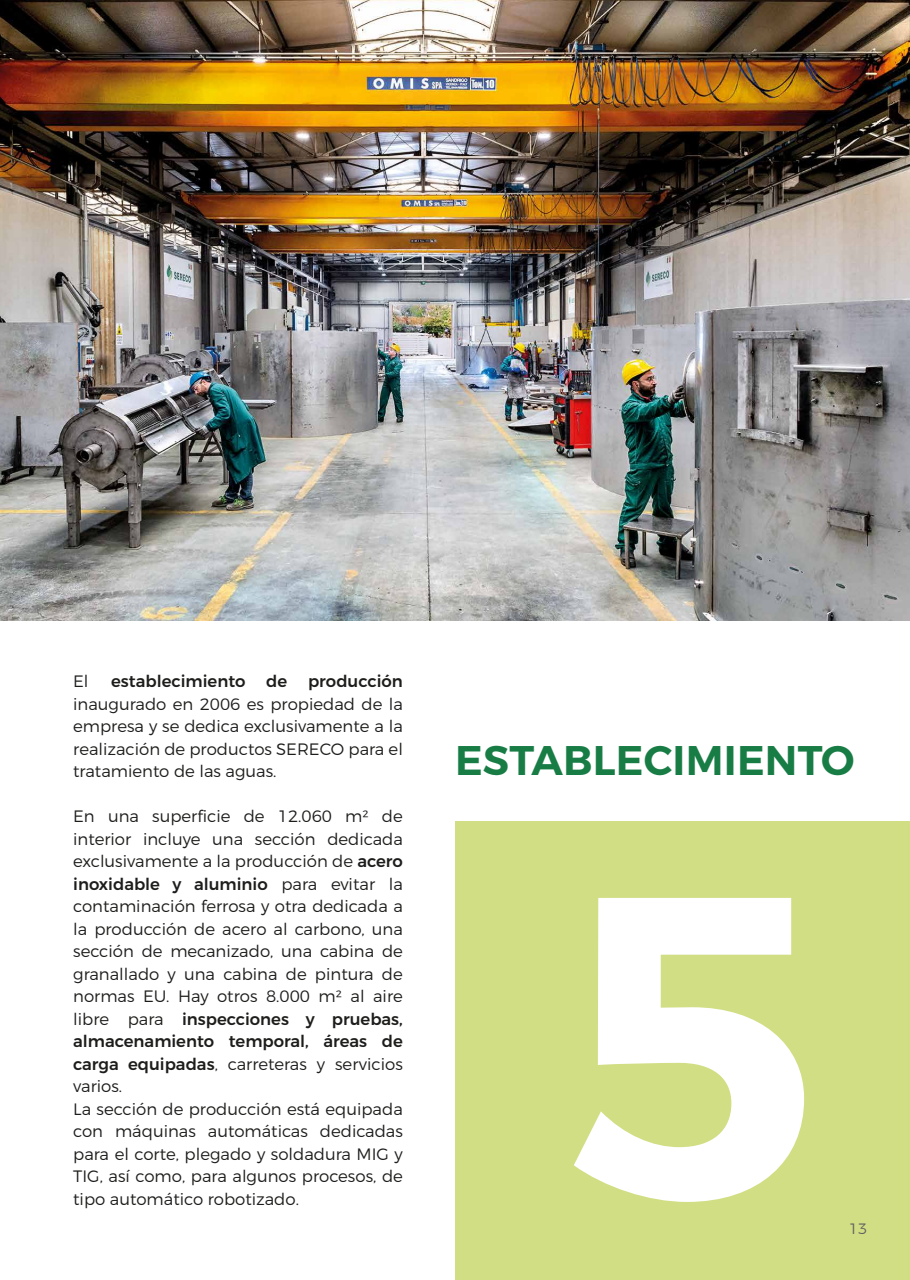
<style>
.page{position:relative;width:910px;height:1280px;background:#fff}
.page>*{position:absolute;margin:0;border:0;box-sizing:border-box;transform-origin:0 0}
.t1{font:600 430.5px "Montserrat";color:#fff}
.t2{font:600 41.4px "Montserrat";letter-spacing:.005em;color:#187c45}
.t3{font:300 16.5px/22.5px "Montserrat";color:#1d1d1b;text-align:justify}
.t4{font:500 16.5px "Montserrat";color:#1d1d1b}
.t5{font:300 15px "Montserrat";color:#616160}
.s1{font-weight:500}
</style>
<div class="page">
<div style="left:455px;top:822px;width:455px;height:458px;background:#d2de84"></div>
<img style="left:0;top:0;width:910px;height:621px">
<p class="t3" style="left:73px;top:670px;width:17px">El</p>
<p class="t4" style="left:111px;top:671px;width:136px">establecimiento</p>
<p class="t4" style="left:266px;top:671px;width:23px">de</p>
<p class="t4" style="left:308px;top:671px;width:96px">producción</p>
<p class="t3" style="left:73px;top:692px;width:331px">inaugurado en 2006 es propiedad de la empresa y se dedica exclusivamente a la realización de productos SERECO para el tratamiento de las aguas.</p>
<p class="t3" style="left:73px;top:805px;width:331px;text-align:left">En una superficie de 12.060 m² de interior incluye una sección dedicada exclusivamente a la producción de <span class="s1">acero inoxidable y aluminio</span> para evitar la contaminación ferrosa y otra dedicada a la producción de acero al carbono, una sección de mecanizado, una cabina de granallado y una cabina de pintura de normas EU. Hay otros 8.000 m² al aire libre para <span class="s1">inspecciones y pruebas, almacenamiento temporal, áreas de carga equipadas</span>, carreteras y servicios varios.<br>La sección de producción está equipada con máquinas automáticas dedicadas para el corte, plegado y soldadura MIG y TIG, así como, para algunos procesos, de tipo automático robotizado.</p>
<h2 class="t2" style="left:455px;top:735px;width:401px">ESTABLECIMIENTO</h2>
<h1 class="t1" style="left:566px;top:780px;width:255px">5</h1>
<p class="t5" style="left:849px;top:1220px;width:20px">13</p>
</div>
